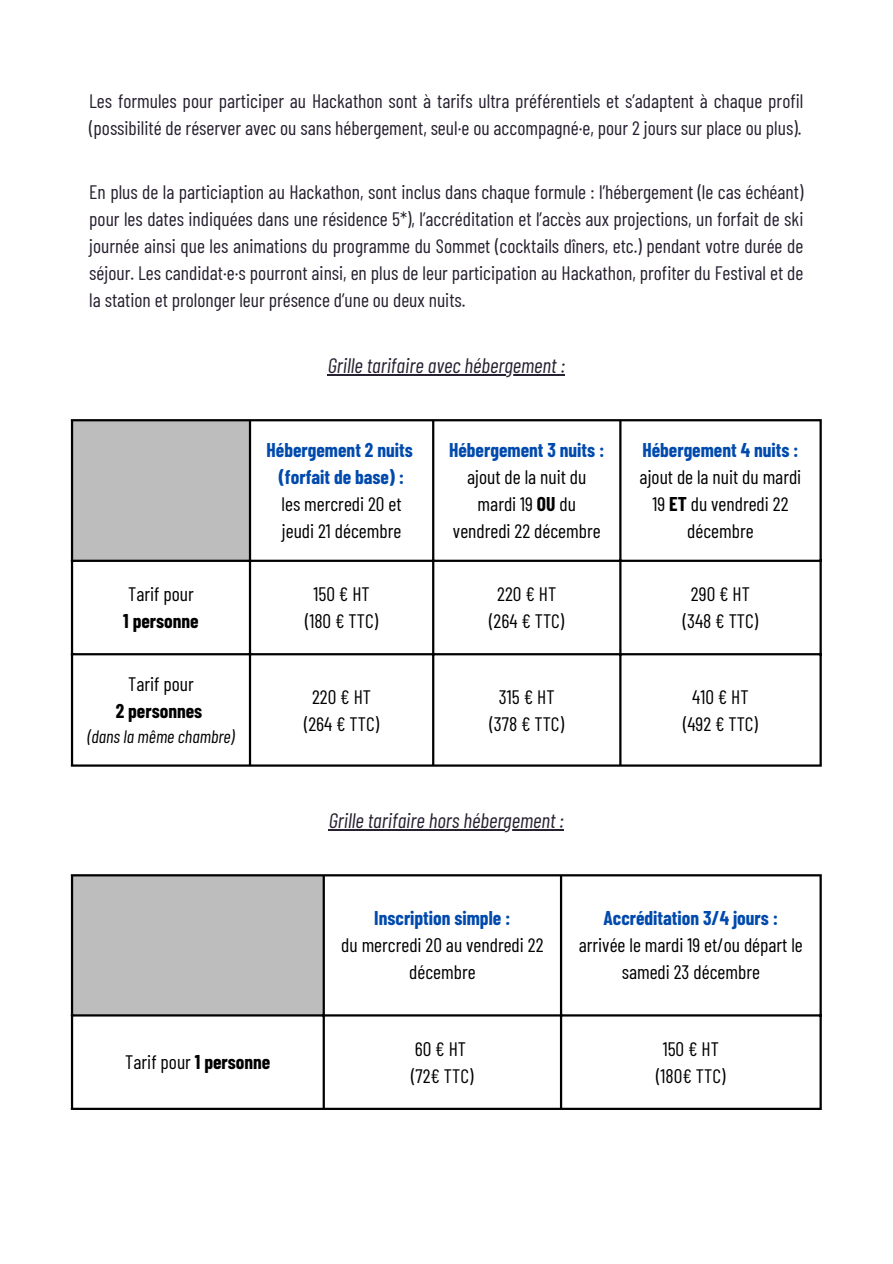
<style>
.page{position:relative;width:893px;height:1264px;background:#fff}
.page>*{position:absolute;margin:0;border:0;box-sizing:border-box;transform-origin:0 0}
.t1{font:italic 21px "Barlow Condensed";color:#272030}
.t2{font:19.5px/27px "Barlow Condensed";color:#272030}
.t3{font:19.5px/27px "Barlow Condensed";color:#000;text-align:center}
.t4{font:700 19.5px "Barlow Condensed";color:#004aad}
.t5{font:700 19.5px "Barlow Condensed";color:#000}
.t6{font:italic 18px "Barlow Condensed";color:#000}
.s1{font-weight:700}
</style>
<div class="page">
<div style="left:72px;top:420px;width:178px;height:141px;background:#bdbdbd"></div>
<hr style="left:71px;top:421px;width:2px;height:343px;background:#000">
<hr style="left:249px;top:421px;width:2px;height:343px;background:#000">
<hr style="left:432px;top:421px;width:2px;height:343px;background:#000">
<hr style="left:619px;top:421px;width:2px;height:343px;background:#000">
<hr style="left:819px;top:421px;width:2px;height:343px;background:#000">
<hr style="left:71px;top:419px;width:750px;height:2px;background:#000">
<hr style="left:71px;top:559px;width:750px;height:3px;background:#000">
<hr style="left:71px;top:653px;width:750px;height:2px;background:#000">
<hr style="left:71px;top:764px;width:750px;height:2px;background:#000">
<hr style="left:327px;top:374px;width:238px;height:1px;background:#272030">
<div style="left:72px;top:875px;width:252px;height:140px;background:#bdbdbd"></div>
<hr style="left:71px;top:876px;width:2px;height:231px;background:#000">
<hr style="left:322px;top:876px;width:3px;height:231px;background:#000">
<hr style="left:560px;top:876px;width:2px;height:231px;background:#000">
<hr style="left:819px;top:876px;width:2px;height:231px;background:#000">
<hr style="left:71px;top:874px;width:750px;height:2px;background:#000">
<hr style="left:71px;top:1014px;width:750px;height:2px;background:#000">
<hr style="left:71px;top:1107px;width:750px;height:2px;background:#000">
<hr style="left:329px;top:829px;width:235px;height:1px;background:#272030">
<p class="t2" style="left:89px;top:86px;width:715px">Les formules pour participer au Hackathon sont à tarifs ultra préférentiels et s’adaptent à chaque profil (possibilité de réserver avec ou sans hébergement, seul·e ou accompagné·e, pour 2 jours sur place ou plus).</p>
<p class="t2" style="left:89px;top:177px;width:715px;text-align:justify">En plus de la particiaption au Hackathon, sont inclus dans chaque formule : l’hébergement (le cas échéant) pour les dates indiquées dans une résidence 5*), l’accréditation et l’accès aux projections, un forfait de ski journée ainsi que les animations du programme du Sommet (cocktails dîners, etc.) pendant votre durée de séjour. Les candidat·e·s pourront ainsi, en plus de leur participation au Hackathon, profiter du Festival et de la station et prolonger leur présence d’une ou deux nuits.</p>
<p class="t3" style="left:128px;top:580px;width:67px">Tarif pour</p>
<p class="t5" style="left:123px;top:608px;width:77px">1 personne</p>
<p class="t3" style="left:128px;top:670px;width:67px">Tarif pour</p>
<p class="t5" style="left:116px;top:698px;width:88px">2 personnes</p>
<p class="t6" style="left:87px;top:725px;width:148px">(dans la même chambre)</p>
<p class="t1" style="left:327px;top:352px;width:239px">Grille tarifaire avec hébergement :</p>
<p class="t4" style="left:266px;top:438px;width:148px">Hébergement 2 nuits</p>
<p class="t4" style="left:279px;top:465px;width:127px">(forfait de base) :</p>
<p class="t3" style="left:281px;top:490px;width:121px;text-align:left">les mercredi 20 et jeudi 21 décembre</p>
<p class="t3" style="left:313px;top:580px;width:58px">150 € HT</p>
<p class="t3" style="left:305px;top:607px;width:74px">(180 € TTC)</p>
<p class="t3" style="left:312px;top:682px;width:60px">220 € HT</p>
<p class="t3" style="left:304px;top:709px;width:76px">(264 € TTC)</p>
<p class="t4" style="left:449px;top:438px;width:157px">Hébergement 3 nuits :</p>
<p class="t3" style="left:453px;top:463px;width:149px">ajout de la nuit du mardi 19 <span class="s1">OU</span> du vendredi 22 décembre</p>
<p class="t3" style="left:497px;top:580px;width:60px">220 € HT</p>
<p class="t3" style="left:489px;top:607px;width:76px">(264 € TTC)</p>
<p class="t3" style="left:499px;top:682px;width:57px">315 € HT</p>
<p class="t3" style="left:489px;top:709px;width:76px">(378 € TTC)</p>
<p class="t1" style="left:329px;top:807px;width:237px">Grille tarifaire hors hébergement :</p>
<p class="t4" style="left:642px;top:438px;width:158px">Hébergement 4 nuits :</p>
<p class="t3" style="left:639px;top:463px;width:163px">ajout de la nuit du mardi<br>19 <span class="s1">ET</span> du vendredi 22 décembre</p>
<p class="t3" style="left:691px;top:580px;width:61px">290 € HT</p>
<p class="t3" style="left:682px;top:607px;width:77px">(348 € TTC)</p>
<p class="t3" style="left:692px;top:682px;width:58px">410 € HT</p>
<p class="t3" style="left:683px;top:709px;width:76px">(492 € TTC)</p>
<p class="t4" style="left:374px;top:905px;width:138px">Inscription simple :</p>
<p class="t3" style="left:341px;top:930px;width:204px">du mercredi 20 au vendredi 22 décembre</p>
<p class="t4" style="left:603px;top:905px;width:176px">Accréditation 3/4 jours :</p>
<p class="t3" style="left:578px;top:930px;width:225px">arrivée le mardi 19 et/ou départ le samedi 23 décembre</p>
<p class="t3" style="left:125px;top:1048px;width:147px">Tarif pour <span class="s1">1 personne</span></p>
<p class="t3" style="left:415px;top:1034px;width:53px">60€HT</p>
<p class="t3" style="left:411px;top:1061px;width:64px">(72€ TTC)</p>
<p class="t3" style="left:662px;top:1034px;width:58px">150 € HT</p>
<p class="t3" style="left:656px;top:1061px;width:71px">(180€ TTC)</p>
</div>
